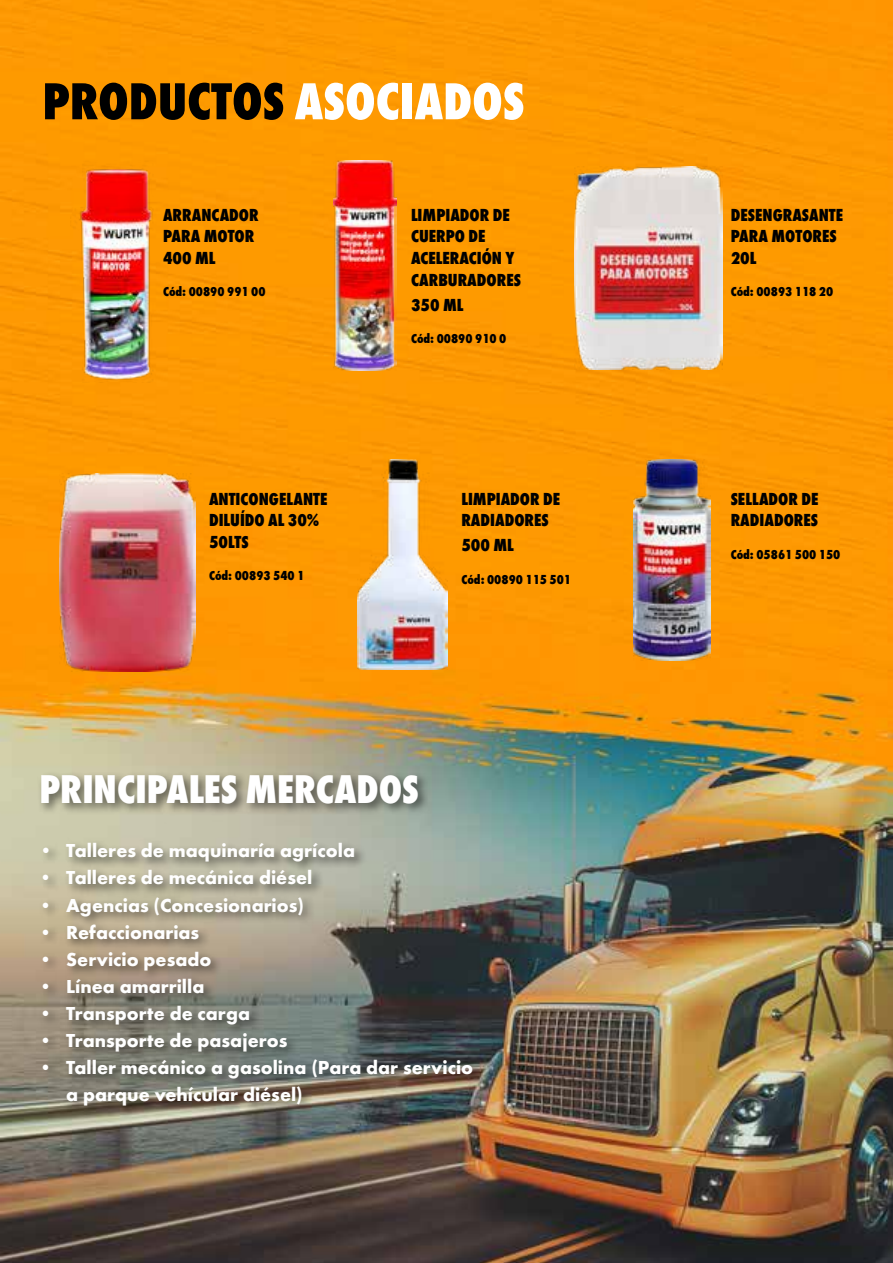
<style>
.page{position:relative;width:893px;height:1263px;background:#fff}
.page>*{position:absolute;margin:0;border:0;box-sizing:border-box;transform-origin:0 0}
.t1{font:800 condensed 54px "Wuerth";color:#000}
.t2{font:800 condensed 41.4px "Wuerth";color:#fff}
.t3{font:700 19.35px/27.2px "Wuerth";color:#fff}
.t4{font:800 condensed 18px/21.6px "Wuerth";color:#000}
.t5{font:800 condensed 13.5px "Wuerth";color:#000}
.s1{color:#fff}
</style>
<div class="page">
<img style="left:0;top:0;width:893px;height:1263px">
<div style="left:37px;top:772px;width:447px;height:346px;background:#000;opacity:.5"></div>
<img style="left:70px;top:161px;width:97px;height:222px">
<img style="left:59px;top:474px;width:136px;height:197px">
<img style="left:333px;top:161px;width:63px;height:210px">
<img style="left:358px;top:459px;width:89px;height:211px">
<img style="left:574px;top:167px;width:149px;height:203px">
<img style="left:634px;top:459px;width:77px;height:201px">
<h1 class="t1" style="left:43px;top:63px;width:484px">PRODUCTOS <span class="s1">ASOCIADOS</span></h1>
<p class="t4" style="left:163px;top:203px;width:97px">ARRANCADOR<br>PARA MOTOR<br>400 ML</p>
<p class="t5" style="left:163px;top:282px;width:104px">Cód: 00890 991 00</p>
<p class="t4" style="left:209px;top:487px;width:120px">ANTICONGELANTE<br>DILUÍDO AL 30%<br>50LTS</p>
<p class="t5" style="left:209px;top:566px;width:97px">Cód: 00893 540 1</p>
<p class="t4" style="left:411px;top:203px;width:112px">LIMPIADOR DE<br>CUERPO DE<br>ACELERACIÓN Y<br>CARBURADORES</p>
<p class="t4" style="left:411px;top:293px;width:54px">350 ML</p>
<p class="t5" style="left:411px;top:329px;width:97px">Cód: 00890 910 0</p>
<p class="t4" style="left:461px;top:487px;width:100px">LIMPIADOR DE<br>RADIADORES</p>
<p class="t4" style="left:461px;top:533px;width:54px">500 ML</p>
<p class="t5" style="left:461px;top:570px;width:111px">Cód: 00890 115 501</p>
<h2 class="t2" style="left:39px;top:760px;width:381px">PRINCIPALES MERCADOS</h2>
<p class="t3" style="left:39px;top:836px;width:317px">• Talleres de maquinaría agrícola</p>
<p class="t3" style="left:39px;top:863px;width:275px">• Talleres de mecánica diésel</p>
<p class="t3" style="left:39px;top:890px;width:266px">• Agencias (Concesionarios)</p>
<p class="t3" style="left:39px;top:917px;width:162px">• Refaccionarias</p>
<p class="t3" style="left:39px;top:944px;width:174px">• Servicio pesado</p>
<p class="t3" style="left:39px;top:971px;width:167px">• Línea amarrilla</p>
<p class="t3" style="left:39px;top:998px;width:212px">• Transporte de carga</p>
<p class="t3" style="left:39px;top:1025px;width:250px">• Transporte de pasajeros</p>
<p class="t3" style="left:66px;top:1053px;width:409px;text-indent:-27px">• Taller mecánico a gasolina (Para dar servicio a parque vehícular diésel)</p>
<p class="t4" style="left:731px;top:203px;width:114px">DESENGRASANTE<br>PARA MOTORES<br>20L</p>
<p class="t5" style="left:731px;top:282px;width:104px">Cód: 00893 118 20</p>
<p class="t4" style="left:731px;top:487px;width:89px">SELLADOR DE<br>RADIADORES</p>
<p class="t5" style="left:731px;top:545px;width:111px">Cód: 05861 500 150</p>
</div>
